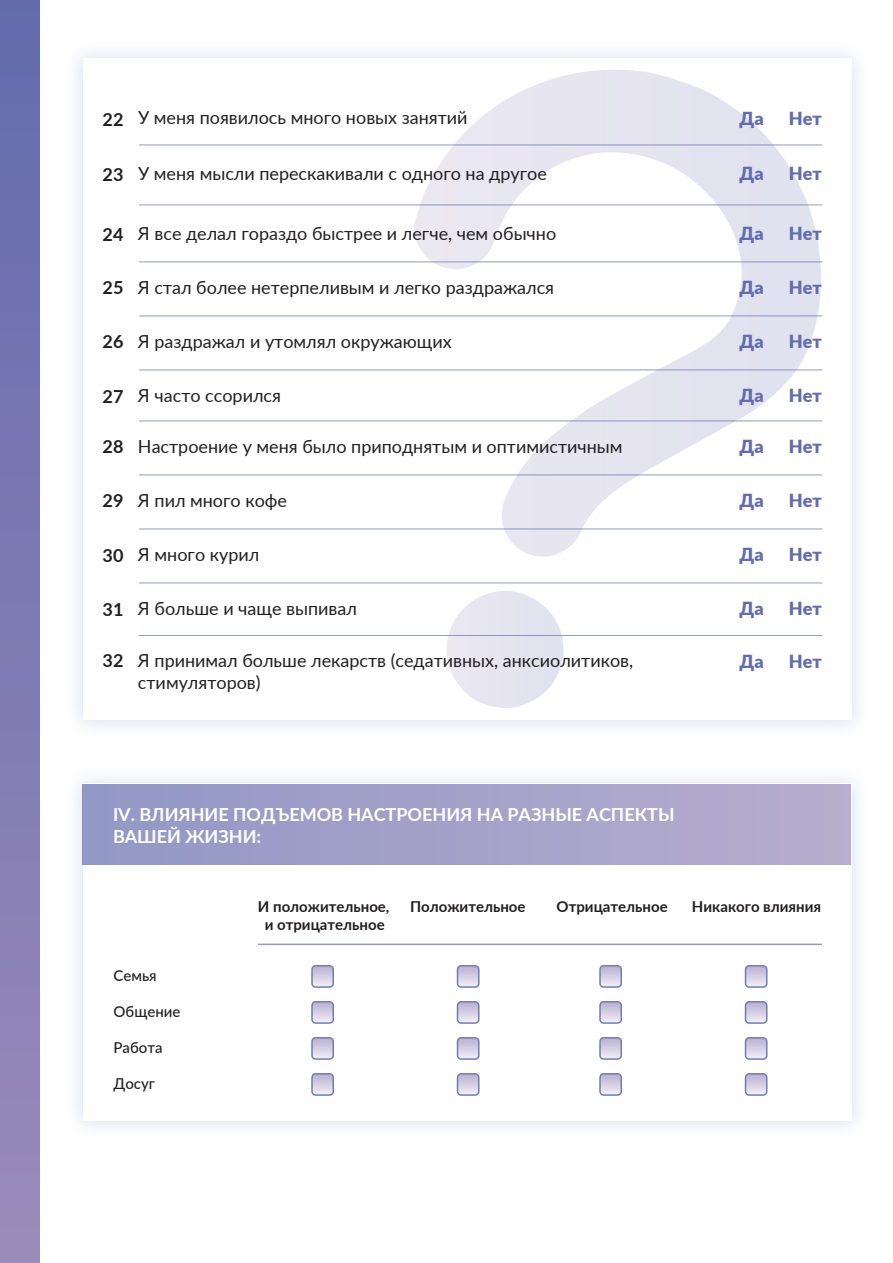
<style>
.page{position:relative;width:893px;height:1263px;background:#fff}
.page>*{position:absolute;margin:0;border:0;box-sizing:border-box;transform-origin:0 0}
.t1{font:18px/21.6px "Lato";color:#231f20}
.t2{font:900 18px "Lato";color:#636cae}
.t3{font:700 18px/21.6px "Lato";color:#fff}
.t4{font:700 18px "Lato";color:#231f20}
.t5{font:700 15px/18px "Lato";color:#231f20;text-align:center}
.t6{font:500 15px "Lato";color:#231f20}
.s1{font-weight:700}
</style>
<div class="page">
<svg style="left:414px;top:70px;width:407px;height:487px"></svg>
<svg style="left:447px;top:591px;width:117px;height:117px"></svg>
<div style="left:0;top:0;width:40px;height:1263px;background:linear-gradient(to bottom,#636bac,#998bba)"></div>
<hr style="left:139px;top:145px;width:683px;height:1px;background:#636bad">
<hr style="left:139px;top:205px;width:683px;height:1px;background:#636bad">
<hr style="left:139px;top:262px;width:683px;height:1px;background:#636bad">
<hr style="left:139px;top:316px;width:683px;height:1px;background:#636bad">
<hr style="left:139px;top:370px;width:683px;height:1px;background:#636bad">
<hr style="left:139px;top:421px;width:683px;height:1px;background:#636bad">
<hr style="left:139px;top:475px;width:683px;height:1px;background:#636bad">
<hr style="left:139px;top:529px;width:683px;height:1px;background:#636bad">
<hr style="left:139px;top:583px;width:683px;height:1px;background:#636bad">
<hr style="left:139px;top:635px;width:683px;height:1px;background:#636bad">
<div style="left:82px;top:784px;width:769px;height:80px;background:linear-gradient(to right,#9297c5,#b7adce)"></div>
<hr style="left:258px;top:943px;width:564px;height:2px;background:#636bad">
<svg style="left:746px;top:966px;width:21px;height:21px"></svg>
<div style="left:745px;top:965px;width:23px;height:23px;border:2px solid #606cb2;border-radius:4px"></div>
<svg style="left:746px;top:1002px;width:21px;height:21px"></svg>
<div style="left:745px;top:1001px;width:23px;height:23px;border:2px solid #606cb2;border-radius:4px"></div>
<svg style="left:746px;top:1038px;width:21px;height:21px"></svg>
<div style="left:745px;top:1037px;width:23px;height:23px;border:2px solid #606cb2;border-radius:4px"></div>
<svg style="left:746px;top:1074px;width:21px;height:21px"></svg>
<div style="left:745px;top:1073px;width:23px;height:23px;border:2px solid #606cb2;border-radius:4px"></div>
<svg style="left:600px;top:966px;width:21px;height:21px"></svg>
<div style="left:599px;top:965px;width:23px;height:23px;border:2px solid #606cb2;border-radius:4px"></div>
<svg style="left:600px;top:1002px;width:21px;height:21px"></svg>
<div style="left:599px;top:1001px;width:23px;height:23px;border:2px solid #606cb2;border-radius:4px"></div>
<svg style="left:600px;top:1038px;width:21px;height:21px"></svg>
<div style="left:599px;top:1037px;width:23px;height:23px;border:2px solid #606cb2;border-radius:4px"></div>
<svg style="left:600px;top:1074px;width:21px;height:21px"></svg>
<div style="left:599px;top:1073px;width:23px;height:23px;border:2px solid #606cb2;border-radius:4px"></div>
<svg style="left:458px;top:966px;width:21px;height:21px"></svg>
<div style="left:457px;top:965px;width:23px;height:23px;border:2px solid #606cb2;border-radius:4px"></div>
<svg style="left:458px;top:1002px;width:21px;height:21px"></svg>
<div style="left:457px;top:1001px;width:23px;height:23px;border:2px solid #606cb2;border-radius:4px"></div>
<svg style="left:458px;top:1038px;width:21px;height:21px"></svg>
<div style="left:457px;top:1037px;width:23px;height:23px;border:2px solid #606cb2;border-radius:4px"></div>
<svg style="left:458px;top:1074px;width:21px;height:21px"></svg>
<div style="left:457px;top:1073px;width:23px;height:23px;border:2px solid #606cb2;border-radius:4px"></div>
<svg style="left:312px;top:966px;width:21px;height:21px"></svg>
<div style="left:311px;top:965px;width:23px;height:23px;border:2px solid #606cb2;border-radius:4px"></div>
<svg style="left:312px;top:1002px;width:21px;height:21px"></svg>
<div style="left:311px;top:1001px;width:23px;height:23px;border:2px solid #606cb2;border-radius:4px"></div>
<svg style="left:312px;top:1038px;width:21px;height:21px"></svg>
<div style="left:311px;top:1037px;width:23px;height:23px;border:2px solid #606cb2;border-radius:4px"></div>
<svg style="left:312px;top:1074px;width:21px;height:21px"></svg>
<div style="left:311px;top:1073px;width:23px;height:23px;border:2px solid #606cb2;border-radius:4px"></div>
<p class="t1" style="left:103px;top:106px;width:367px"><span class="s1">22</span> У меня появилось много новых занятий</p>
<p class="t2" style="left:740px;top:105px;width:26px">Да</p>
<p class="t2" style="left:789px;top:105px;width:35px">Нет</p>
<p class="t4" style="left:103px;top:162px;width:22px">23</p>
<p class="t1" style="left:138px;top:162px;width:410px">У меня мысли перескакивали с одного на другое</p>
<p class="t2" style="left:740px;top:160px;width:26px">Да</p>
<p class="t2" style="left:789px;top:160px;width:35px">Нет</p>
<p class="t4" style="left:103px;top:222px;width:22px">24</p>
<p class="t4" style="left:103px;top:274px;width:22px">25</p>
<p class="t4" style="left:103px;top:328px;width:22px">26</p>
<p class="t4" style="left:103px;top:384px;width:22px">27</p>
<p class="t4" style="left:103px;top:433px;width:22px">28</p>
<p class="t4" style="left:103px;top:487px;width:22px">29</p>
<p class="t4" style="left:103px;top:543px;width:22px">30</p>
<p class="t4" style="left:103px;top:597px;width:22px">31</p>
<p class="t4" style="left:103px;top:648px;width:22px">32</p>
<p class="t1" style="left:138px;top:222px;width:420px">Я все делал гораздо быстрее и легче, чем обычно</p>
<p class="t2" style="left:740px;top:220px;width:26px">Да</p>
<p class="t2" style="left:789px;top:220px;width:35px">Нет</p>
<p class="t1" style="left:138px;top:276px;width:418px">Я стал более нетерпеливым и легко раздражался</p>
<p class="t2" style="left:740px;top:274px;width:26px">Да</p>
<p class="t2" style="left:789px;top:274px;width:35px">Нет</p>
<p class="t1" style="left:138px;top:330px;width:315px">Я раздражал и утомлял окружающих</p>
<p class="t2" style="left:740px;top:328px;width:26px">Да</p>
<p class="t2" style="left:789px;top:328px;width:35px">Нет</p>
<p class="t1" style="left:138px;top:384px;width:145px">Я часто ссорился</p>
<p class="t2" style="left:740px;top:382px;width:26px">Да</p>
<p class="t2" style="left:789px;top:382px;width:35px">Нет</p>
<p class="t1" style="left:138px;top:435px;width:486px">Настроение у меня было приподнятым и оптимистичным</p>
<p class="t2" style="left:740px;top:433px;width:26px">Да</p>
<p class="t2" style="left:789px;top:433px;width:35px">Нет</p>
<p class="t1" style="left:138px;top:489px;width:151px">Я пил много кофе</p>
<p class="t2" style="left:740px;top:487px;width:26px">Да</p>
<p class="t2" style="left:789px;top:487px;width:35px">Нет</p>
<p class="t1" style="left:138px;top:543px;width:123px">Я много курил</p>
<p class="t2" style="left:740px;top:541px;width:26px">Да</p>
<p class="t2" style="left:789px;top:541px;width:35px">Нет</p>
<p class="t1" style="left:138px;top:597px;width:221px">Я больше и чаще выпивал</p>
<p class="t2" style="left:740px;top:595px;width:26px">Да</p>
<p class="t2" style="left:789px;top:595px;width:35px">Нет</p>
<p class="t1" style="left:138px;top:649px;width:497px">Я принимал больше лекарств (седативных, анксиолитиков, стимуляторов)</p>
<p class="t2" style="left:740px;top:648px;width:26px">Да</p>
<p class="t2" style="left:789px;top:648px;width:35px">Нет</p>
<p class="t3" style="left:113px;top:803px;width:563px">IV. ВЛИЯНИЕ ПОДЪЕМОВ НАСТРОЕНИЯ НА РАЗНЫЕ АСПЕКТЫ<br>ВАШЕЙ ЖИЗНИ:</p>
<p class="t6" style="left:114px;top:964px;width:45px">Семья</p>
<p class="t6" style="left:114px;top:1000px;width:68px">Общение</p>
<p class="t6" style="left:114px;top:1036px;width:50px">Работа</p>
<p class="t6" style="left:114px;top:1072px;width:43px">Досуг</p>
<p class="t5" style="left:258px;top:896px;width:133px">И положительное, и отрицательное</p>
<p class="t5" style="left:410px;top:896px;width:117px">Положительное</p>
<p class="t5" style="left:557px;top:896px;width:113px">Отрицательное</p>
<p class="t5" style="left:692px;top:896px;width:131px">Никакого влияния</p>
</div>
